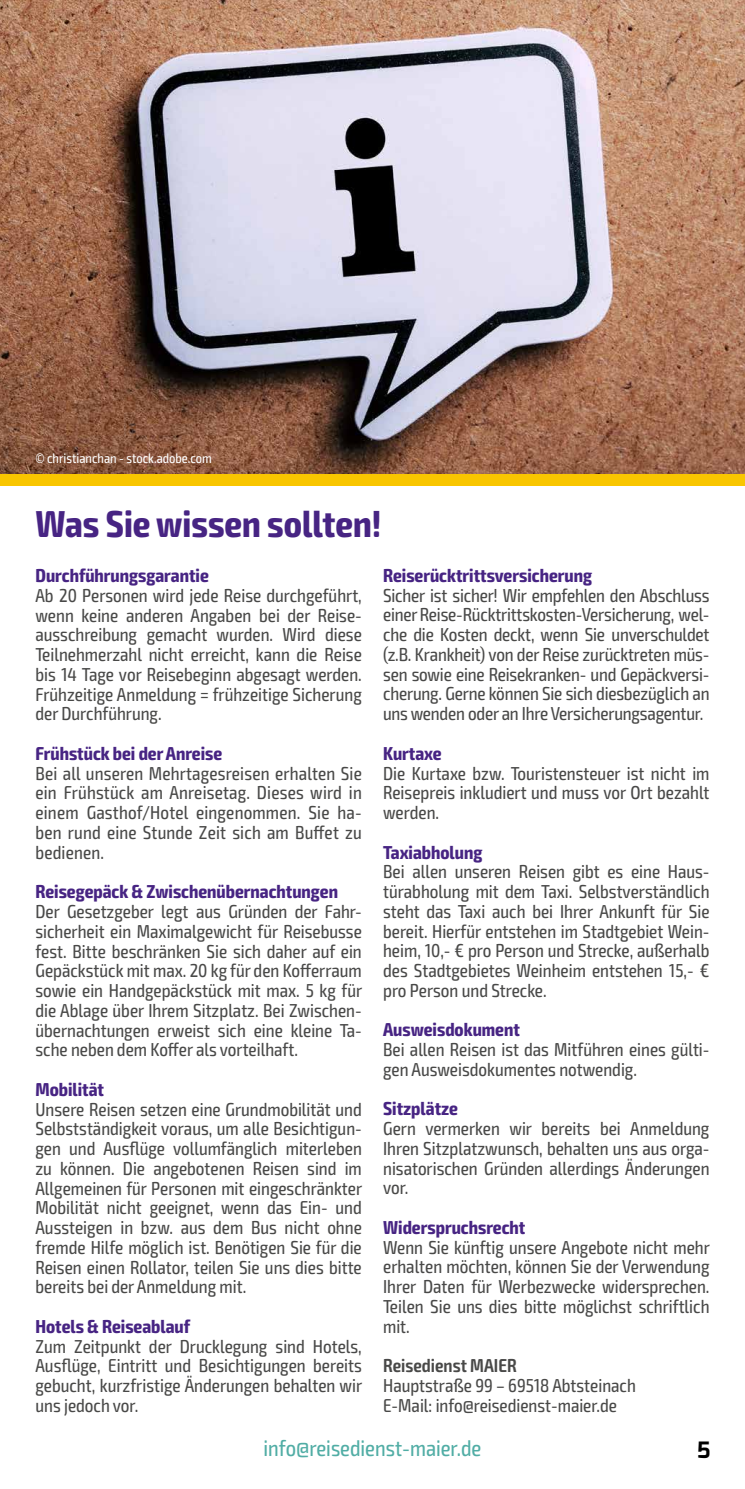
<style>
.page{position:relative;width:745px;height:1489px;background:#fff}
.page>*{position:absolute;margin:0;border:0;box-sizing:border-box;transform-origin:0 0}
.t1{font:700 condensed 37.5px "Exo 2";color:#472483}
.t2{font:condensed 22.5px "Exo 2";color:#51ada5}
.t3{font:700 22.5px "Exo";color:#000}
.t4{font:condensed 18.75px/19.8px "Exo 2";color:#494948;text-align:justify}
.t5{font:700 condensed 18.75px "Exo 2";color:#472483}
.t6{font:600 condensed 18.75px "Exo 2";color:#494948}
.t7{font:condensed 13.75px "Exo 2";color:#fff}
</style>
<div class="page">
<img style="left:0;top:0;width:744px;height:474px">
<div style="left:0;top:474px;width:744px;height:11px;background:#f9c600"></div>
<p class="t7" style="left:35px;top:450px;width:178px">© christianchan - stock.adobe.com</p>
<h1 class="t1" style="left:35px;top:501px;width:347px">Was Sie wissen sollten!</h1>
<p class="t5" style="left:35px;top:564px;width:175px">Durchführungsgarantie</p>
<p class="t4" style="left:35px;top:586px;width:328px">Ab 20 Personen wird jede Reise durchgeführt, wenn keine anderen Angaben bei der Reise&shy;ausschreibung gemacht wurden. Wird diese Teilnehmerzahl nicht erreicht, kann die Reise bis 14 Tage vor Reisebeginn abgesagt werden.<br>Frühzeitige Anmeldung = frühzeitige Sicherung der Durchführung.</p>
<p class="t5" style="left:35px;top:742px;width:188px">Frühstück bei der Anreise</p>
<p class="t4" style="left:35px;top:763px;width:328px">Bei all unseren Mehrtagesreisen erhalten Sie ein Frühstück am Anreisetag. Dieses wird in einem Gasthof/Hotel eingenommen. Sie ha&shy;ben rund eine Stunde Zeit sich am Buffet zu bedienen.</p>
<p class="t5" style="left:35px;top:880px;width:304px">Reisegepäck &amp; Zwischenübernachtungen</p>
<p class="t4" style="left:35px;top:901px;width:328px">Der Gesetzgeber legt aus Gründen der Fahr&shy;sicherheit ein Maximalgewicht für Reisebusse fest. Bitte beschränken Sie sich daher auf ein Gepäckstück mit max. 20 kg für den Kofferraum sowie ein Handgepäckstück mit max. 5 kg für die Ablage über Ihrem Sitzplatz. Bei Zwischen&shy;übernachtungen erweist sich eine kleine Ta&shy;sche neben dem Koffer als vorteilhaft.</p>
<p class="t5" style="left:35px;top:1077px;width:70px">Mobilität</p>
<p class="t4" style="left:35px;top:1099px;width:328px">Unsere Reisen setzen eine Grundmobilität und Selbstständigkeit voraus, um alle Besichtigun&shy;gen und Ausflüge vollumfänglich miterleben zu können. Die angebotenen Reisen sind im Allgemeinen für Personen mit eingeschränkter Mobilität nicht geeignet, wenn das Ein- und Aussteigen in bzw. aus dem Bus nicht ohne fremde Hilfe möglich ist. Benötigen Sie für die Reisen einen Rollator, teilen Sie uns dies bitte bereits bei der Anmeldung mit.</p>
<p class="t5" style="left:35px;top:1314px;width:156px">Hotels &amp; Reiseablauf</p>
<p class="t4" style="left:35px;top:1336px;width:328px">Zum Zeitpunkt der Drucklegung sind Hotels, Ausflüge, Eintritt und Besichtigungen bereits gebucht, kurzfristige Änderungen behalten wir uns jedoch vor.</p>
<p class="t5" style="left:383px;top:564px;width:210px">Reiserücktrittsversicherung</p>
<p class="t4" style="left:383px;top:585px;width:328px">Sicher ist sicher! Wir empfehlen den Abschluss einer Reise-Rücktrittskosten-Versicherung, wel&shy;che die Kosten deckt, wenn Sie unverschuldet (z.B. Krankheit) von der Reise zurücktreten müs&shy;sen sowie eine Reisekranken- und Gepäckversi&shy;cherung. Gerne können Sie sich diesbezüglich an uns wenden oder an Ihre Versicherungsagentur.</p>
<p class="t5" style="left:383px;top:742px;width:60px">Kurtaxe</p>
<p class="t4" style="left:383px;top:763px;width:327px">Die Kurtaxe bzw. Touristensteuer ist nicht im Reisepreis inkludiert und muss vor Ort bezahlt werden.</p>
<p class="t5" style="left:383px;top:840px;width:101px">Taxiabholung</p>
<p class="t4" style="left:383px;top:862px;width:328px">Bei allen unseren Reisen gibt es eine Haus&shy;türabholung mit dem Taxi. Selbstverständlich steht das Taxi auch bei Ihrer Ankunft für Sie bereit. Hierfür entstehen im Stadtgebiet Wein&shy;heim, 10,- € pro Person und Strecke, außerhalb des Stadtgebietes Weinheim entstehen 15,- € pro Person und Strecke.</p>
<p class="t5" style="left:383px;top:1018px;width:138px">Ausweisdokument</p>
<p class="t4" style="left:383px;top:1039px;width:328px">Bei allen Reisen ist das Mitführen eines gülti&shy;gen Ausweisdokumentes notwendig.</p>
<p class="t5" style="left:383px;top:1097px;width:76px">Sitzplätze</p>
<p class="t4" style="left:383px;top:1118px;width:328px">Gern vermerken wir bereits bei Anmeldung Ihren Sitzplatzwunsch, behalten uns aus orga&shy;nisatorischen Gründen allerdings Änderungen vor.</p>
<p class="t5" style="left:383px;top:1215px;width:144px">Widerspruchsrecht</p>
<p class="t4" style="left:383px;top:1237px;width:328px">Wenn Sie künftig unsere Angebote nicht mehr erhalten möchten, können Sie der Verwendung Ihrer Daten für Werbezwecke widersprechen.<br>Teilen Sie uns dies bitte möglichst schriftlich mit.</p>
<p class="t6" style="left:383px;top:1354px;width:135px">Reisedienst MAIER</p>
<p class="t4" style="left:383px;top:1375px;width:254px">Hauptstraße 99 – 69518 Abtsteinach<br>E-Mail: info@reisedienst-maier.de</p>
<p class="t2" style="left:263px;top:1435px;width:219px">info@reisedienst-maier.de</p>
<p class="t3" style="left:696px;top:1434px;width:15px">5</p>
</div>
